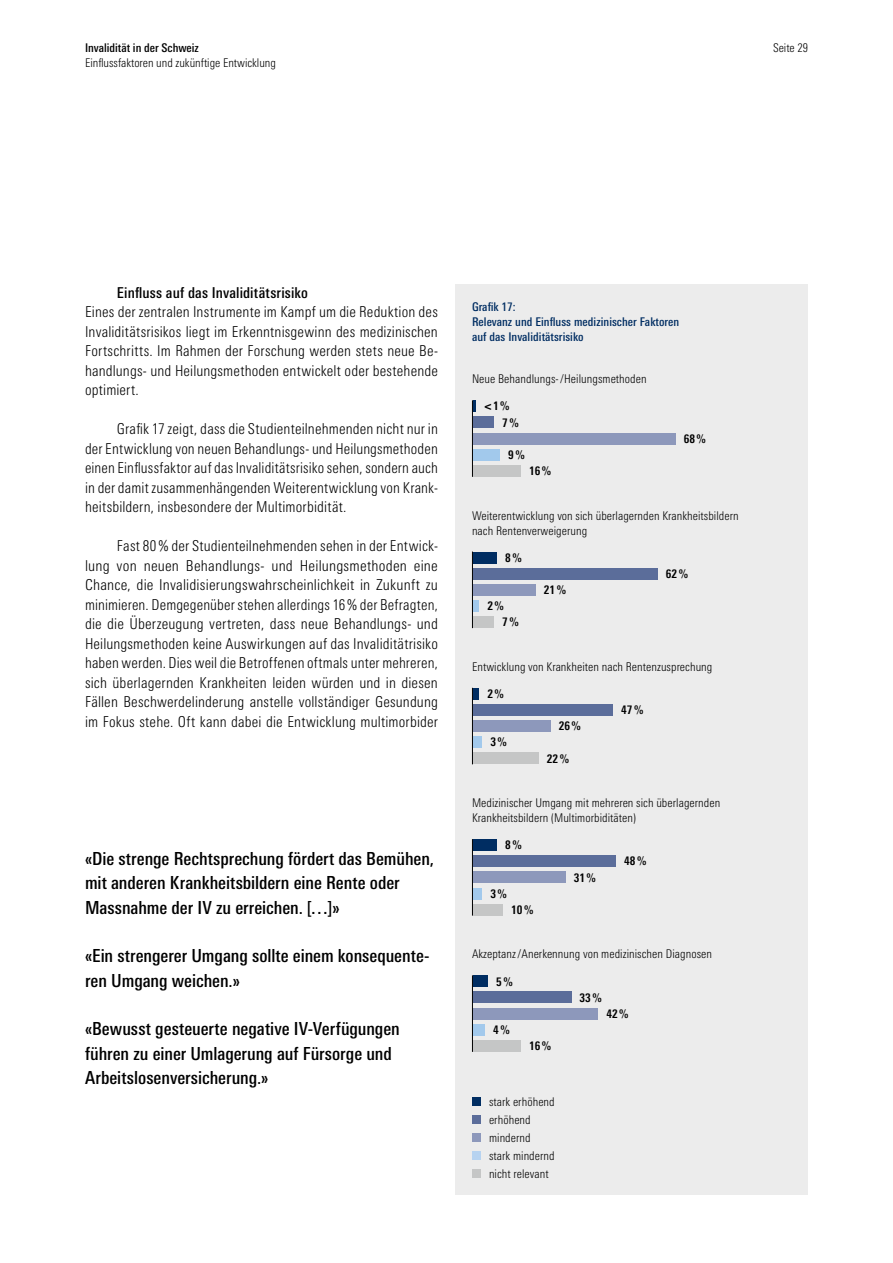
<style>
.page{position:relative;width:893px;height:1263px;background:#fff}
.page>*{position:absolute;margin:0;border:0;box-sizing:border-box;transform-origin:0 0}
.t1{font:500 condensed 18px/24.3px "Linotype Univers";letter-spacing:-.005em;color:#000}
.t2{font:300 condensed 15px/19.5px "Linotype Univers";letter-spacing:.01em;color:#000;text-align:justify}
.t3{font:500 condensed 15px "Linotype Univers";letter-spacing:.01em;color:#000}
.t4{font:300 condensed 12px/18px "Linotype Univers";letter-spacing:.005em;color:#000}
.t5{font:500 condensed 12px/15px "Linotype Univers";letter-spacing:.005em;color:#002d62}
.t6{font:700 condensed 12px "Linotype Univers";color:#000}
.t7{font:500 condensed 12px "Linotype Univers";color:#000}
</style>
<div class="page">
<div style="left:455px;top:285px;width:353px;height:910px;background:#ececec"></div>
<div style="left:472px;top:1097px;width:9px;height:9px;background:#002d62"></div>
<div style="left:472px;top:1115px;width:9px;height:9px;background:#5b6d9a"></div>
<div style="left:472px;top:1133px;width:9px;height:9px;background:#8d98bb"></div>
<div style="left:472px;top:1151px;width:9px;height:9px;background:#b7d3f0"></div>
<div style="left:472px;top:1169px;width:9px;height:9px;background:#c5c6c6"></div>
<svg style="left:473px;top:400px;width:3px;height:12px"></svg>
<div style="left:473px;top:416px;width:21px;height:12px;background:#5b6d9a"></div>
<div style="left:473px;top:449px;width:27px;height:12px;background:#a2c9ec"></div>
<div style="left:473px;top:465px;width:47px;height:12px;background:#c5c6c6"></div>
<div style="left:473px;top:433px;width:202px;height:11px;background:#8d98bb"></div>
<div style="left:473px;top:552px;width:24px;height:11px;background:#002d62"></div>
<div style="left:473px;top:568px;width:184px;height:12px;background:#5b6d9a"></div>
<div style="left:473px;top:600px;width:6px;height:12px;background:#a2c9ec"></div>
<div style="left:473px;top:616px;width:21px;height:12px;background:#c5c6c6"></div>
<div style="left:473px;top:584px;width:62px;height:12px;background:#8d98bb"></div>
<hr style="left:472px;top:552px;width:1px;height:76px;background:#000">
<div style="left:473px;top:688px;width:6px;height:12px;background:#002d62"></div>
<div style="left:473px;top:704px;width:140px;height:12px;background:#5b6d9a"></div>
<div style="left:473px;top:736px;width:9px;height:12px;background:#a2c9ec"></div>
<div style="left:473px;top:752px;width:65px;height:12px;background:#c5c6c6"></div>
<div style="left:473px;top:720px;width:77px;height:12px;background:#8d98bb"></div>
<hr style="left:472px;top:688px;width:1px;height:76px;background:#000">
<div style="left:473px;top:839px;width:24px;height:12px;background:#002d62"></div>
<div style="left:473px;top:855px;width:143px;height:12px;background:#5b6d9a"></div>
<div style="left:473px;top:887px;width:9px;height:12px;background:#a2c9ec"></div>
<div style="left:473px;top:904px;width:30px;height:12px;background:#c5c6c6"></div>
<div style="left:473px;top:871px;width:92px;height:12px;background:#8d98bb"></div>
<hr style="left:472px;top:839px;width:1px;height:77px;background:#000">
<div style="left:473px;top:975px;width:15px;height:12px;background:#002d62"></div>
<div style="left:473px;top:991px;width:98px;height:12px;background:#5b6d9a"></div>
<div style="left:473px;top:1024px;width:12px;height:12px;background:#a2c9ec"></div>
<div style="left:473px;top:1040px;width:47px;height:12px;background:#c5c6c6"></div>
<div style="left:473px;top:1008px;width:125px;height:11px;background:#8d98bb"></div>
<hr style="left:472px;top:975px;width:1px;height:77px;background:#000">
<hr style="left:472px;top:400px;width:1px;height:77px;background:#000">
<p class="t7" style="left:85px;top:41px;width:115px">Invalidität in der Schweiz</p>
<p class="t4" style="left:773px;top:39px;width:36px">Seite 29</p>
<p class="t4" style="left:85px;top:54px;width:192px">Einflussfaktoren und zukünftige Entwicklung</p>
<p class="t3" style="left:117px;top:284px;width:192px">Einfluss auf das Invaliditätsrisiko</p>
<p class="t2" style="left:85px;top:302px;width:354px">Eines der zentralen Instrumente im Kampf um die Reduktion des Invaliditätsrisikos liegt im Erkenntnisgewinn des medizinischen Fortschritts. Im Rahmen der Forschung werden stets neue Be&shy;handlungs- und Heilungsmethoden entwickelt oder bestehende optimiert.</p>
<p class="t2" style="left:85px;top:419px;width:354px;text-indent:32px">Grafik 17 zeigt, dass die Studienteilnehmenden nicht nur in der Entwicklung von neuen Behandlungs- und Heilungsmethoden einen Einflussfaktor auf das Invaliditätsrisiko sehen, sondern auch in der damit zusammenhängenden Weiterentwicklung von Krank&shy;heitsbildern, insbesondere der Multimorbidität.</p>
<p class="t2" style="left:85px;top:536px;width:354px;text-indent:32px">Fast 80% der Studienteilnehmenden sehen in der Entwick&shy;lung von neuen Behandlungs- und Heilungsmethoden eine Chance, die Invalidisierungswahrscheinlichkeit in Zukunft zu minimieren. Demgegenüber stehen allerdings 16% der Befragten, die die Überzeugung vertreten, dass neue Behandlungs- und Heilungsmethoden keine Auswirkungen auf das Invaliditätrisiko haben werden. Dies weil die Betroffenen oftmals unter mehreren, sich überlagernden Krankheiten leiden würden und in diesen Fällen Beschwerdelinderung anstelle vollständiger Gesundung im Fokus stehe. Oft kann dabei die Entwicklung multimorbider</p>
<p class="t1" style="left:85px;top:846px;width:351px">«Die strenge Rechtsprechung fördert das Bemühen, mit anderen Krankheitsbildern eine Rente oder<br>Massnahme der IV zu erreichen. […]»</p>
<p class="t1" style="left:85px;top:944px;width:346px">«Ein strengerer Umgang sollte einem konsequente&shy;ren Umgang weichen.»</p>
<p class="t1" style="left:85px;top:1017px;width:316px">«Bewusst gesteuerte negative IV-Verfügungen führen zu einer Umlagerung auf Fürsorge und<br>Arbeitslosenversicherung.»</p>
<p class="t5" style="left:472px;top:299px;width:209px">Grafik 17:<br>Relevanz und Einfluss medizinischer Faktoren auf das Invaliditätsrisiko</p>
<p class="t4" style="left:472px;top:370px;width:176px">Neue Behandlungs-/Heilungsmethoden</p>
<p class="t6" style="left:484px;top:399px;width:27px">&lt;1%</p>
<p class="t6" style="left:502px;top:415px;width:18px">7%</p>
<p class="t6" style="left:508px;top:448px;width:18px">9%</p>
<p class="t6" style="left:529px;top:464px;width:24px">16%</p>
<p class="t6" style="left:684px;top:431px;width:24px">68%</p>
<p class="t4" style="left:472px;top:508px;width:268px;line-height:15px">Weiterentwicklung von sich überlagernden Krankheitsbildern nach Rentenverweigerung</p>
<p class="t6" style="left:505px;top:550px;width:18px">8%</p>
<p class="t6" style="left:544px;top:583px;width:24px">21%</p>
<p class="t6" style="left:502px;top:615px;width:18px">7%</p>
<p class="t6" style="left:666px;top:566px;width:24px">62%</p>
<p class="t6" style="left:487px;top:599px;width:18px">2%</p>
<p class="t4" style="left:472px;top:657px;width:242px">Entwicklung von Krankheiten nach Rentenzusprechung</p>
<p class="t6" style="left:487px;top:687px;width:18px">2%</p>
<p class="t6" style="left:559px;top:719px;width:24px">26%</p>
<p class="t6" style="left:547px;top:751px;width:24px">22%</p>
<p class="t6" style="left:621px;top:703px;width:24px">47%</p>
<p class="t6" style="left:490px;top:735px;width:18px">3%</p>
<p class="t4" style="left:472px;top:795px;width:250px;line-height:15px">Medizinischer Umgang mit mehreren sich überlagernden<br>Krankheitsbildern (Multimorbiditäten)</p>
<p class="t6" style="left:505px;top:838px;width:18px">8%</p>
<p class="t6" style="left:574px;top:870px;width:24px">31%</p>
<p class="t6" style="left:511px;top:902px;width:24px">10%</p>
<p class="t6" style="left:624px;top:854px;width:24px">48%</p>
<p class="t6" style="left:490px;top:886px;width:18px">3%</p>
<p class="t4" style="left:472px;top:945px;width:242px">Akzeptanz/Anerkennung von medizinischen Diagnosen</p>
<p class="t6" style="left:496px;top:974px;width:18px">5%</p>
<p class="t6" style="left:606px;top:1006px;width:24px">42%</p>
<p class="t6" style="left:529px;top:1039px;width:24px">16%</p>
<p class="t6" style="left:580px;top:990px;width:24px">33%</p>
<p class="t6" style="left:493px;top:1022px;width:18px">4%</p>
<p class="t4" style="left:489px;top:1093px;width:67px">stark erhöhend erhöhend mindernd stark mindernd nicht relevant</p>
</div>
